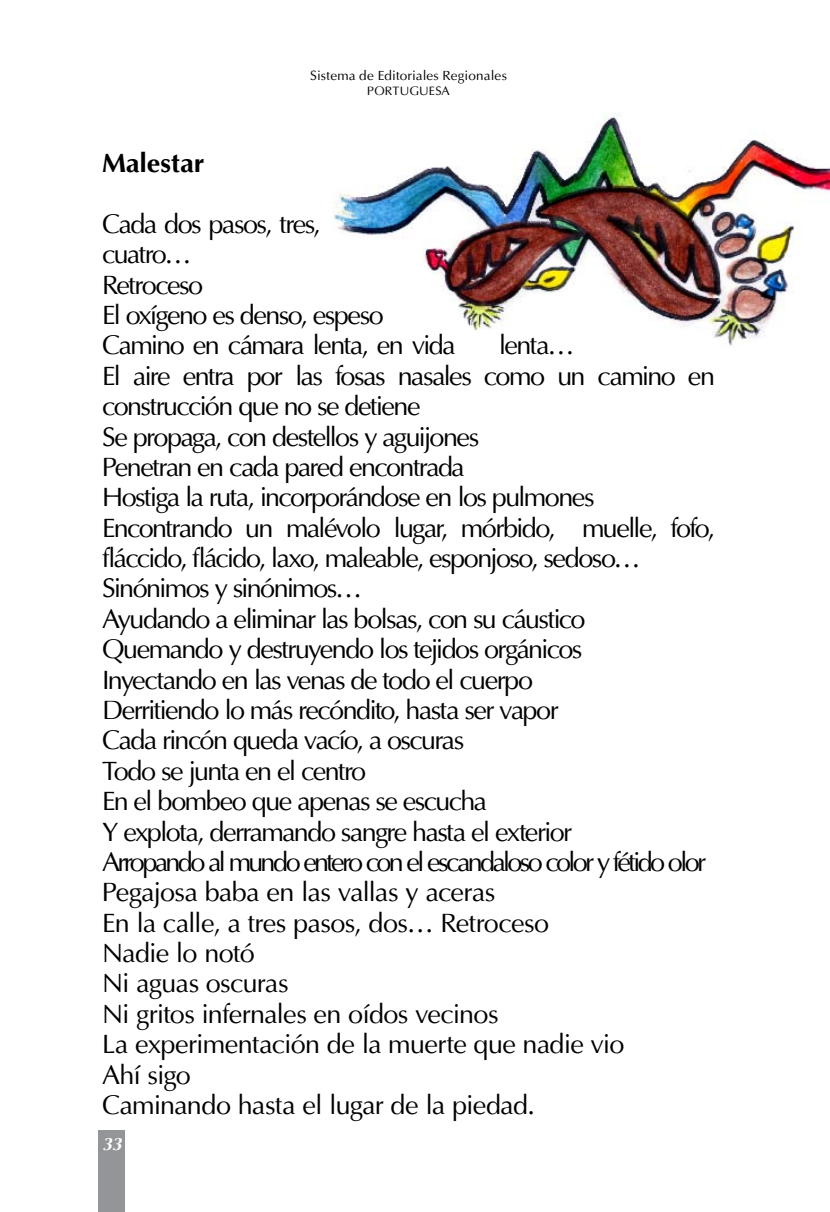
<style>
.page{position:relative;width:830px;height:1212px;background:#fff}
.page>*{position:absolute;margin:0;border:0;box-sizing:border-box;transform-origin:0 0}
.t1{font:27px/30.4px "Ottawa Plain";letter-spacing:-.055em;color:#000}
.t2{font:700 27px "Ottawa";letter-spacing:.005em;color:#000}
.t3{font:italic 700 18px "Ottawa";color:#fff}
.t4{font:13.5px "Ottawa Plain";letter-spacing:.01em;color:#000}
.t5{font:12.38px "Ottawa Plain";letter-spacing:.015em;color:#000}
</style>
<div class="page">
<div style="left:98px;top:1130px;width:26px;height:82px;background:#939598"></div>
<img style="left:333px;top:112px;width:496px;height:236px">
<p class="t2" style="left:102px;top:146px;width:104px">Malestar</p>
<p class="t4" style="left:310px;top:68px;width:198px">Sistema de Editoriales Regionales</p>
<p class="t5" style="left:367px;top:83px;width:84px">PORTUGUESA</p>
<p class="t1" style="left:102px;top:209px;width:355px">Cada dos pasos, tres,<br>cuatro…<br>Retroceso<br>El oxígeno es denso, espeso<br>Camino en cámara lenta, en vida</p>
<p class="t1" style="left:102px;top:330px;width:614px;text-indent:396px">lenta…<br>El aire entra por las fosas nasales como un camino en construcción que no se detiene<br>Se propaga, con destellos y aguijones<br>Penetran en cada pared encontrada<br>Hostiga la ruta, incorporándose en los pulmones Encontrando un malévolo lugar, mórbido, muelle, fofo, fláccido, flácido, laxo, maleable, esponjoso, sedoso… Sinónimos y sinónimos…<br>Ayudando a eliminar las bolsas, con su cáustico<br>Quemando y destruyendo los tejidos orgánicos<br>Inyectando en las venas de todo el cuerpo<br>Derritiendo lo más recóndito, hasta ser vapor<br>Cada rincón queda vacío, a oscuras<br>Todo se junta en el centro<br>En el bombeo que apenas se escucha<br>Y explota, derramando sangre hasta el exterior<br>Arropando al mundo entero con el escandaloso color y fétido olor Pegajosa baba en las vallas y aceras<br>En la calle, a tres pasos, dos… Retroceso<br>Nadie lo notó<br>Ni aguas oscuras<br>Ni gritos infernales en oídos vecinos<br>La experimentación de la muerte que nadie vio<br>Ahí sigo<br>Caminando hasta el lugar de la piedad.</p>
<p class="t3" style="left:102px;top:1133px;width:21px">33</p>
</div>
